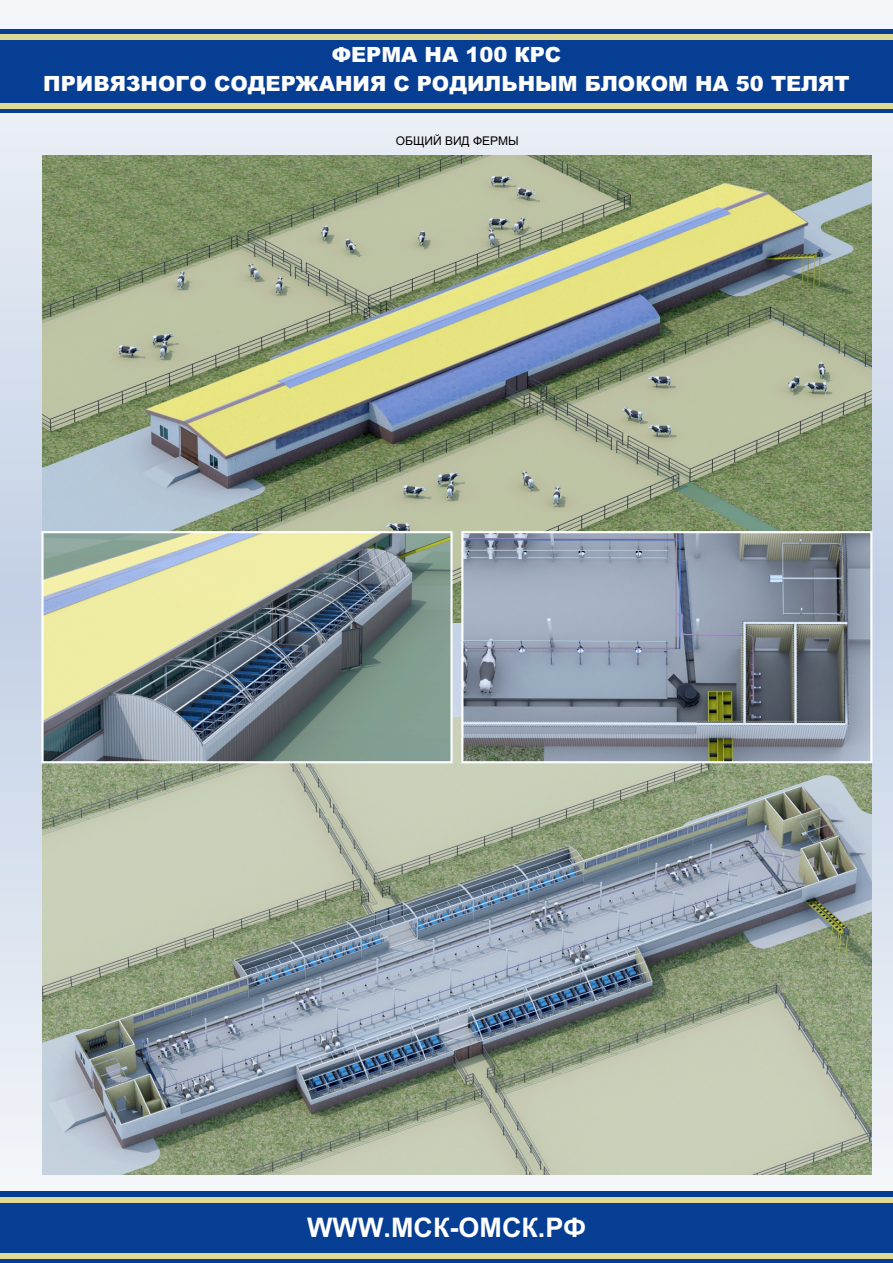
<style>
.page{position:relative;width:893px;height:1263px;background:#fff}
.page>*{position:absolute;margin:0;border:0;box-sizing:border-box;transform-origin:0 0}
.t1{font:700 27px "Arial";color:#fff}
.t2{font:900 21px/29.5px "Arial";color:#fff;text-align:center}
.t3{font:12px "Arial";color:#000}
</style>
<div class="page">
<img style="left:0;top:0;width:893px;height:1199px">
<img style="left:43px;top:717px;width:828px;height:458px">
<img style="left:43px;top:156px;width:829px;height:466px">
<img style="left:464px;top:534px;width:405px;height:226px">
<img style="left:44px;top:534px;width:406px;height:226px">
<div style="left:461px;top:531px;width:411px;height:232px;border:2px solid #fff"></div>
<div style="left:41px;top:531px;width:412px;height:232px;border:2px solid #fff"></div>
<div style="left:0;top:30px;width:893px;height:83px;background:#063e93"></div>
<div style="left:0;top:35px;width:893px;height:5px;background:#e0d994"></div>
<div style="left:0;top:103px;width:893px;height:6px;background:#e0d994"></div>
<div style="left:0;top:1191px;width:892px;height:72px;background:#063e93"></div>
<div style="left:0;top:1253px;width:893px;height:6px;background:#e0d994"></div>
<div style="left:0;top:1197px;width:892px;height:6px;background:#e0d994"></div>
<p class="t2" style="left:43px;top:41px;width:808px">ФЕРМА НА 100 КРС<br>ПРИВЯЗНОГО СОДЕРЖАНИЯ С РОДИЛЬНЫМ БЛОКОМ НА 50 ТЕЛЯТ</p>
<p class="t3" style="left:396px;top:136px;width:124px">ОБЩИЙ ВИД ФЕРМЫ</p>
<p class="t1" style="left:307px;top:1217px;width:281px">WWW.МСК-ОМСК.РФ</p>
</div>
